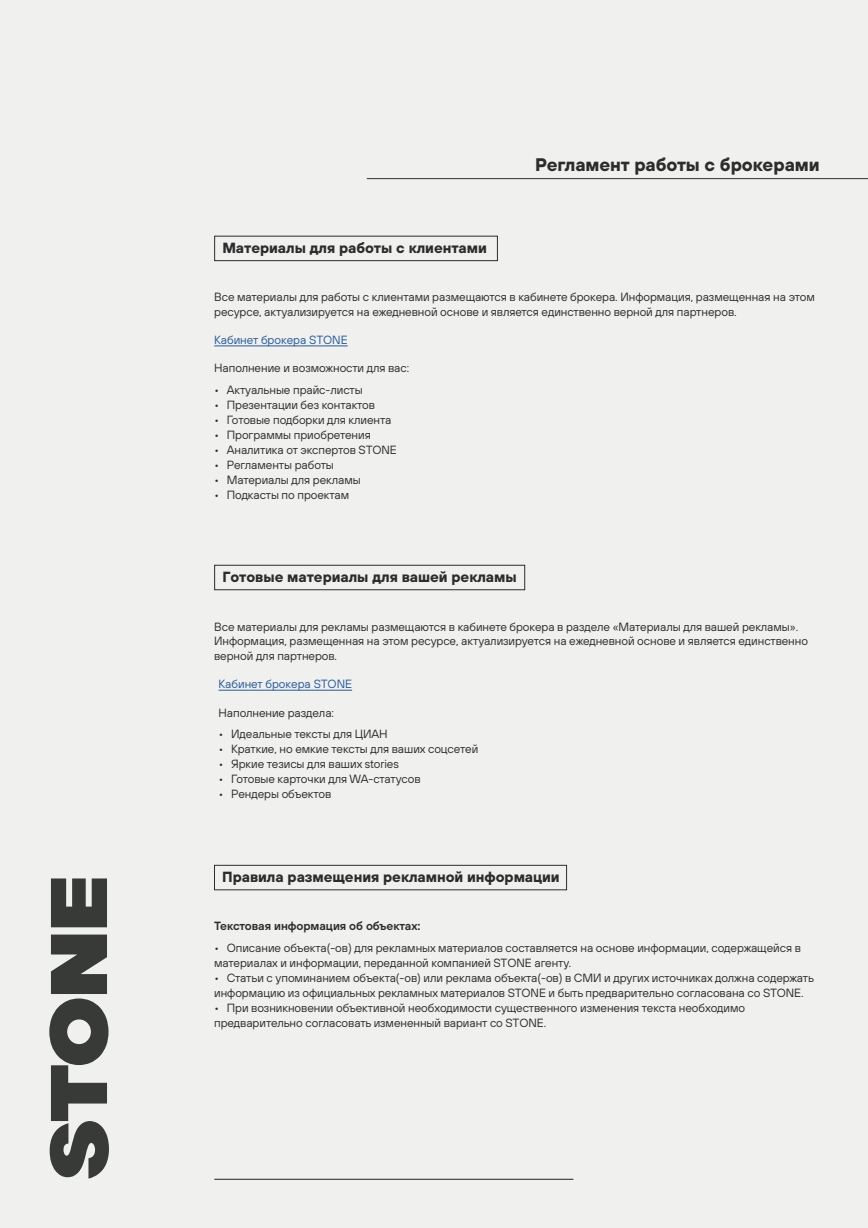
<style>
.page{position:relative;width:868px;height:1228px;background:#f0f0ef}
.page>*{position:absolute;margin:0;border:0;box-sizing:border-box;transform-origin:0 0}
.t1{font:700 18.2px "TT Hoves Pro";letter-spacing:-.005em;color:#2b2c2c}
.t2{font:700 14.7px "TT Hoves Pro";letter-spacing:-.005em;color:#2b2c2c}
.t3{font:11.9px/14.7px "TT Hoves Pro";letter-spacing:-.005em;color:#2b2c2c}
.t4{font:11.9px "TT Hoves Pro";color:#275b9b}
.t5{font:11.9px "TT Hoves Pro Dm Bd";letter-spacing:-.005em;color:#2b2c2c}
</style>
<div class="page">
<svg style="left:51px;top:878px;width:56px;height:49px;background:#4f524e"></svg>
<svg style="left:49px;top:934px;width:60px;height:244px"></svg>
<hr style="left:367px;top:178px;width:501px;height:1px;background:#2b2c2c">
<hr style="left:214px;top:1179px;width:359px;height:1px;background:#2b2c2c">
<hr style="left:214px;top:345px;width:134px;height:1px;background:#275b9b">
<div style="left:214px;top:236px;width:284px;height:25px;border:1px solid #2b2c2c"></div>
<div style="left:214px;top:565px;width:311px;height:25px;border:1px solid #2b2c2c"></div>
<hr style="left:219px;top:690px;width:133px;height:1px;background:#275b9b">
<div style="left:214px;top:865px;width:353px;height:25px;border:1px solid #2b2c2c"></div>
<p class="t2" style="left:222px;top:238px;width:266px">Материалы для работы с клиентами</p>
<h1 class="t1" style="left:535px;top:152px;width:286px">Регламент работы с брокерами</h1>
<p class="t3" style="left:214px;top:290px;width:602px">Все материалы для работы с клиентами размещаются в кабинете брокера. Информация, размещенная на этом ресурсе, актуализируется на ежедневной основе и является единственно верной для партнеров.</p>
<p class="t4" style="left:214px;top:332px;width:135px">Кабинет брокера STONE</p>
<p class="t3" style="left:214px;top:361px;width:197px">Наполнение и возможности для вас:</p>
<p class="t3" style="left:214px;top:382px;width:150px">• Актуальные прайс-листы</p>
<p class="t3" style="left:214px;top:397px;width:162px">• Презентации без контактов</p>
<p class="t3" style="left:214px;top:412px;width:179px">• Готовые подборки для клиента</p>
<p class="t3" style="left:214px;top:427px;width:158px">• Программы приобретения</p>
<p class="t3" style="left:214px;top:442px;width:184px">• Аналитика от экспертов STONE</p>
<p class="t3" style="left:214px;top:457px;width:121px">• Регламенты работы</p>
<p class="t3" style="left:214px;top:472px;width:148px">• Материалы для рекламы</p>
<p class="t3" style="left:214px;top:487px;width:137px">• Подкасты по проектам</p>
<p class="t2" style="left:222px;top:567px;width:296px">Готовые материалы для вашей рекламы</p>
<p class="t3" style="left:214px;top:619px;width:595px">Все материалы для рекламы размещаются в кабинете брокера в разделе «Материалы для вашей рекламы».<br>Информация, размещенная на этом ресурсе, актуализируется на ежедневной основе и является единственно верной для партнеров.</p>
<p class="t4" style="left:219px;top:676px;width:135px">Кабинет брокера STONE</p>
<p class="t3" style="left:219px;top:705px;width:117px">Наполнение раздела:</p>
<p class="t3" style="left:219px;top:726px;width:171px">• Идеальные тексты для ЦИАН</p>
<p class="t3" style="left:219px;top:741px;width:261px">• Краткие, но емкие тексты для ваших соцсетей</p>
<p class="t3" style="left:219px;top:756px;width:182px">• Яркие тезисы для ваших stories</p>
<p class="t3" style="left:219px;top:771px;width:203px">• Готовые карточки для WA-статусов</p>
<p class="t3" style="left:219px;top:786px;width:114px">• Рендеры объектов</p>
<p class="t2" style="left:222px;top:867px;width:339px">Правила размещения рекламной информации</p>
<p class="t5" style="left:214px;top:918px;width:208px">Текстовая информация об объектах:</p>
<p class="t3" style="left:214px;top:940px;width:588px;line-height:15px">• Описание объекта(-ов) для рекламных материалов составляется на основе информации, содержащейся в материалах и информации, переданной компанией STONE агенту.</p>
<p class="t3" style="left:214px;top:970px;width:601px;line-height:15px">• Статьи с упоминанием объекта(-ов) или реклама объекта(-ов) в СМИ и других источниках должна содержать информацию из официальных рекламных материалов STONE и быть предварительно согласована со STONE.</p>
<p class="t3" style="left:214px;top:1000px;width:532px;line-height:15px">• При возникновении объективной необходимости существенного изменения текста необходимо предварительно согласовать измененный вариант со STONE.</p>
</div>
